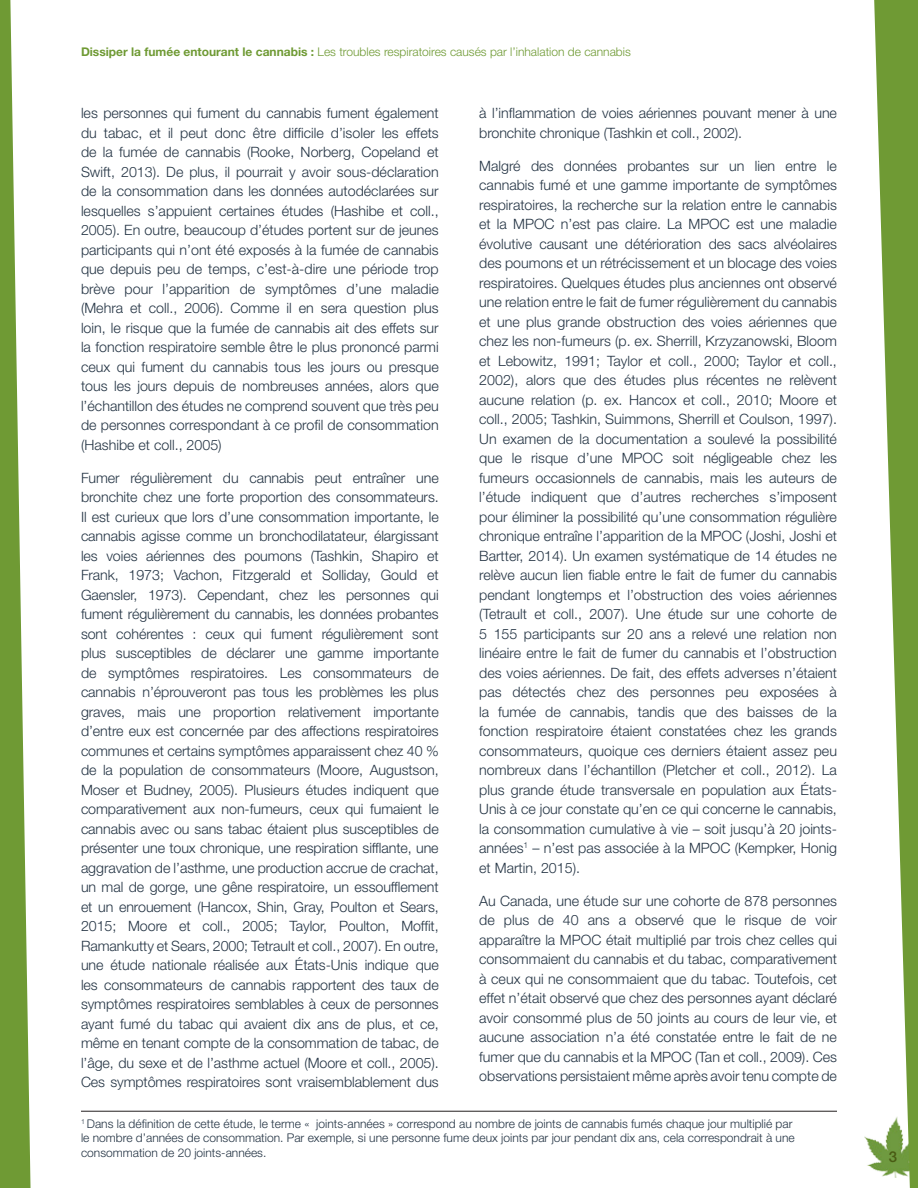
<style>
.page{position:relative;width:918px;height:1188px;background:#fff}
.page>*{position:absolute;margin:0;border:0;box-sizing:border-box;transform-origin:0 0}
.t1{font:500 15px "Helvetica Neue LT Std";color:#495b13}
.t2{font:300 14.25px/19.5px "Helvetica Neue LT Std";color:#243444;text-align:justify}
.t3{font:300 12px/14.4px "Helvetica Neue LT Std";color:#243444}
.t4{font:300 12px "Helvetica Neue LT Std";color:#6f9a34}
.s1{font-weight:700}
</style>
<div class="page">
<img style="left:864px;top:1136px;width:8px;height:32px">
<svg style="left:872px;top:0;width:46px;height:1188px;fill:#6f9a34"></svg>
<svg style="left:0;top:0;width:31px;height:1188px"></svg>
<hr style="left:81px;top:1111px;width:756px;height:1px;background:#231f20">
<p class="t4" style="left:81px;top:44px;width:551px"><span class="s1">Dissiper la fumée entourant le cannabis :</span> Les troubles respiratoires causés par l’inhalation de cannabis</p>
<p class="t2" style="left:81px;top:103px;width:359px">les personnes qui fument du cannabis fument également du tabac, et il peut donc être difficile d’isoler les effets de la fumée de cannabis (Rooke, Norberg, Copeland et Swift, 2013). De plus, il pourrait y avoir sous-déclaration de la consommation dans les données autodéclarées sur lesquelles s’appuient certaines études (Hashibe et coll., 2005). En outre, beaucoup d’études portent sur de jeunes participants qui n’ont été exposés à la fumée de cannabis que depuis peu de temps, c’est-à-dire une période trop brève pour l’apparition de symptômes d’une maladie (Mehra et coll., 2006). Comme il en sera question plus loin, le risque que la fumée de cannabis ait des effets sur la fonction respiratoire semble être le plus prononcé parmi ceux qui fument du cannabis tous les jours ou presque tous les jours depuis de nombreuses années, alors que l’échantillon des études ne comprend souvent que très peu de personnes correspondant à ce profil de consommation (Hashibe et coll., 2005)</p>
<p class="t2" style="left:81px;top:468px;width:359px">Fumer régulièrement du cannabis peut entraîner une bronchite chez une forte proportion des consommateurs.<br>Il est curieux que lors d’une consommation importante, le cannabis agisse comme un bronchodilatateur, élargissant les voies aériennes des poumons (Tashkin, Shapiro et Frank, 1973; Vachon, Fitzgerald et Solliday, Gould et Gaensler, 1973). Cependant, chez les personnes qui fument régulièrement du cannabis, les données probantes sont cohérentes : ceux qui fument régulièrement sont plus susceptibles de déclarer une gamme importante de symptômes respiratoires. Les consommateurs de cannabis n’éprouveront pas tous les problèmes les plus graves, mais une proportion relativement importante d’entre eux est concernée par des affections respiratoires communes et certains symptômes apparaissent chez 40 % de la population de consommateurs (Moore, Augustson, Moser et Budney, 2005). Plusieurs études indiquent que comparativement aux non-fumeurs, ceux qui fumaient le cannabis avec ou sans tabac étaient plus susceptibles de présenter une toux chronique, une respiration sifflante, une aggravation de l’asthme, une production accrue de crachat, un mal de gorge, une gêne respiratoire, un essoufflement et un enrouement (Hancox, Shin, Gray, Poulton et Sears, 2015; Moore et coll., 2005; Taylor, Poulton, Moffit, Ramankutty et Sears, 2000; Tetrault et coll., 2007). En outre, une étude nationale réalisée aux États-Unis indique que les consommateurs de cannabis rapportent des taux de symptômes respiratoires semblables à ceux de personnes ayant fumé du tabac qui avaient dix ans de plus, et ce, même en tenant compte de la consommation de tabac, de l’âge, du sexe et de l’asthme actuel (Moore et coll., 2005).<br>Ces symptômes respiratoires sont vraisemblablement dus</p>
<p class="t2" style="left:479px;top:103px;width:359px">à l’inflammation de voies aériennes pouvant mener à une bronchite chronique (Tashkin et coll., 2002).</p>
<p class="t2" style="left:479px;top:156px;width:359px">Malgré des données probantes sur un lien entre le cannabis fumé et une gamme importante de symptômes respiratoires, la recherche sur la relation entre le cannabis et la MPOC n’est pas claire. La MPOC est une maladie évolutive causant une détérioration des sacs alvéolaires des poumons et un rétrécissement et un blocage des voies respiratoires. Quelques études plus anciennes ont observé une relation entre le fait de fumer régulièrement du cannabis et une plus grande obstruction des voies aériennes que chez les non-fumeurs (p. ex. Sherrill, Krzyzanowski, Bloom et Lebowitz, 1991; Taylor et coll., 2000; Taylor et coll., 2002), alors que des études plus récentes ne relèvent aucune relation (p. ex. Hancox et coll., 2010; Moore et coll., 2005; Tashkin, Suimmons, Sherrill et Coulson, 1997).<br>Un examen de la documentation a soulevé la possibilité que le risque d’une MPOC soit négligeable chez les fumeurs occasionnels de cannabis, mais les auteurs de l’étude indiquent que d’autres recherches s’imposent pour éliminer la possibilité qu’une consommation régulière chronique entraîne l’apparition de la MPOC (Joshi, Joshi et Bartter, 2014). Un examen systématique de 14 études ne relève aucun lien fiable entre le fait de fumer du cannabis pendant longtemps et l’obstruction des voies aériennes (Tetrault et coll., 2007). Une étude sur une cohorte de 5 155 participants sur 20 ans a relevé une relation non linéaire entre le fait de fumer du cannabis et l’obstruction des voies aériennes. De fait, des effets adverses n’étaient pas détectés chez des personnes peu exposées à la fumée de cannabis, tandis que des baisses de la fonction respiratoire étaient constatées chez les grands consommateurs, quoique ces derniers étaient assez peu nombreux dans l’échantillon (Pletcher et coll., 2012). La plus grande étude transversale en population aux États-Unis à ce jour constate qu’en ce qui concerne le cannabis, la consommation cumulative à vie – soit jusqu’à 20 joints&shy;années<sup>1</sup> – n’est pas associée à la MPOC (Kempker, Honig et Martin, 2015).</p>
<p class="t2" style="left:479px;top:891px;width:359px">Au Canada, une étude sur une cohorte de 878 personnes de plus de 40 ans a observé que le risque de voir apparaître la MPOC était multiplié par trois chez celles qui consommaient du cannabis et du tabac, comparativement à ceux qui ne consommaient que du tabac. Toutefois, cet effet n’était observé que chez des personnes ayant déclaré avoir consommé plus de 50 joints au cours de leur vie, et aucune association n’a été constatée entre le fait de ne fumer que du cannabis et la MPOC (Tan et coll., 2009). Ces observations persistaient même après avoir tenu compte de</p>
<p class="t3" style="left:81px;top:1116px;width:715px"><sup>1</sup> Dans la définition de cette étude, le terme « joints-années » correspond au nombre de joints de cannabis fumés chaque jour multiplié par le nombre d’années de consommation. Par exemple, si une personne fume deux joints par jour pendant dix ans, cela correspondrait à une consommation de 20 joints-années.</p>
<p class="t1" style="left:889px;top:1148px;width:10px">3</p>
</div>
